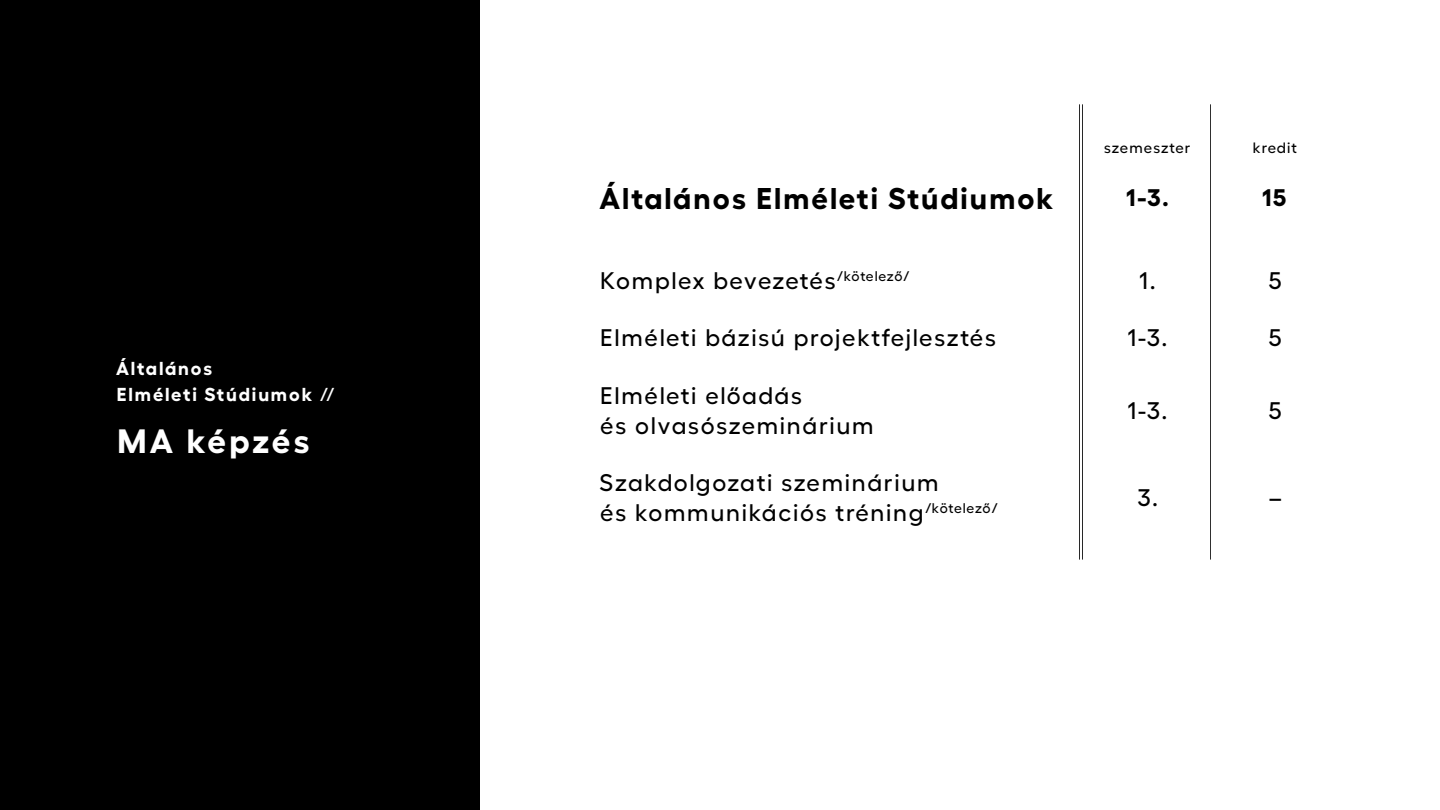
<style>
.page{position:relative;width:1440px;height:810px;background:#fff}
.page>*{position:absolute;margin:0;border:0;box-sizing:border-box;transform-origin:0 0}
.t1{font:33.75px "Fellix Variable";letter-spacing:.085em;color:#fff}
.t2{font:30px "Fellix Variable";letter-spacing:.07em;color:#000}
.t3{font:24px/30px "Fellix Variable";letter-spacing:.07em;color:#000}
.t4{font:24px "Fellix Variable";letter-spacing:.05em;color:#000}
.t5{font:18.75px/26.2px "Fellix Variable";letter-spacing:.1em;color:#fff}
.t6{font:15px "Fellix Variable";letter-spacing:.07em;color:#000}
</style>
<div class="page">
<hr style="left:1210px;top:104px;width:1px;height:456px;background:#000">
<hr style="left:1079px;top:104px;width:1px;height:456px;background:#000">
<hr style="left:1082px;top:104px;width:1px;height:456px;background:#000">
<div style="left:0;top:0;width:480px;height:810px;background:#000"></div>
<p class="t5" style="left:116px;top:354px;width:220px">Általános<br>Elméleti Stúdiumok //</p>
<h1 class="t1" style="left:117px;top:419px;width:194px">MA képzés</h1>
<p class="t2" style="left:599px;top:179px;width:455px">Általános Elméleti Stúdiumok</p>
<p class="t4" style="left:600px;top:265px;width:311px">Komplex bevezetés<sup>/kötelező/</sup></p>
<p class="t3" style="left:600px;top:322px;width:397px">Elméleti bázisú projektfejlesztés</p>
<p class="t3" style="left:600px;top:379px;width:275px">Elméleti előadás<br>és olvasószeminárium</p>
<p class="t3" style="left:600px;top:467px;width:399px">Szakdolgozati szeminárium<br>és kommunikációs tréning<sup>/kötelező/</sup></p>
<p class="t6" style="left:1104px;top:138px;width:88px">szemeszter</p>
<p class="t6" style="left:1253px;top:138px;width:46px">kredit</p>
<p class="t3" style="left:1126px;top:182px;width:44px">1-3.</p>
<p class="t3" style="left:1262px;top:181px;width:26px">15</p>
<p class="t3" style="left:1139px;top:264px;width:18px">1.</p>
<p class="t3" style="left:1269px;top:264px;width:14px">5</p>
<p class="t3" style="left:1128px;top:322px;width:41px">1-3.</p>
<p class="t3" style="left:1269px;top:322px;width:14px">5</p>
<p class="t3" style="left:1128px;top:394px;width:41px">1-3.</p>
<p class="t3" style="left:1269px;top:394px;width:14px">5</p>
<p class="t3" style="left:1138px;top:482px;width:22px">3.</p>
<p class="t3" style="left:1269px;top:482px;width:15px">–</p>
</div>
